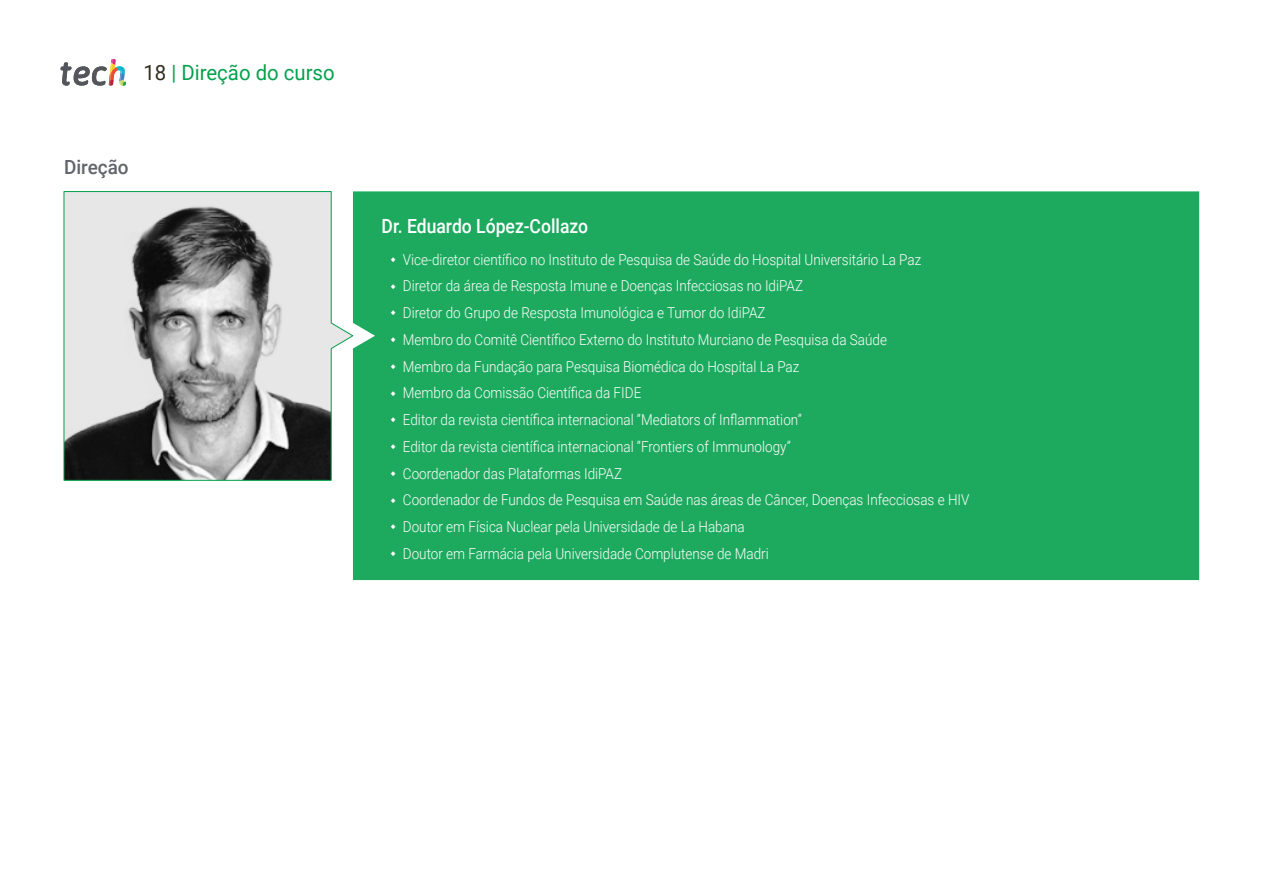
<style>
.page{position:relative;width:1263px;height:893px;background:#fff}
.page>*{position:absolute;margin:0;border:0;box-sizing:border-box;transform-origin:0 0}
.t1{font:21px "Roboto";color:#04a14d}
.t2{font:500 19.5px "Roboto";color:#fff;scale:.9 1}
.t3{font:500 19.5px "Roboto";color:#61646a}
.t4{font:300 15px/26.7px "Roboto";color:#fff;scale:.9 1}
.s1{color:#312e20}
</style>
<div class="page">
<div style="left:353px;top:191px;width:846px;height:389px;background:#1daa5f"></div>
<svg style="left:63px;top:191px;width:291px;height:290px;background:#a9acaa"></svg>
<svg style="left:61px;top:59px;width:65px;height:27px"></svg>
<svg style="left:391px;top:257px;width:4px;height:5px"></svg>
<svg style="left:391px;top:284px;width:4px;height:5px"></svg>
<svg style="left:391px;top:310px;width:4px;height:5px"></svg>
<svg style="left:391px;top:337px;width:4px;height:5px"></svg>
<svg style="left:391px;top:364px;width:4px;height:5px"></svg>
<svg style="left:391px;top:391px;width:4px;height:5px"></svg>
<svg style="left:391px;top:417px;width:4px;height:5px"></svg>
<svg style="left:391px;top:444px;width:4px;height:5px"></svg>
<svg style="left:391px;top:471px;width:4px;height:5px"></svg>
<svg style="left:391px;top:498px;width:4px;height:5px"></svg>
<svg style="left:391px;top:524px;width:4px;height:5px"></svg>
<svg style="left:391px;top:551px;width:4px;height:5px"></svg>
<h1 class="t1" style="left:144px;top:57px;width:193px"><span class="s1">18</span> | Direção do curso</h1>
<h2 class="t3" style="left:64px;top:154px;width:66px">Direção</h2>
<h2 class="t2" style="left:382px;top:212px;width:231px">Dr. Eduardo López-Collazo</h2>
<p class="t4" style="left:403px;top:245px;width:631px">Vice-diretor científico no Instituto de Pesquisa de Saúde do Hospital Universitário La Paz<br>Diretor da área de Resposta Imune e Doenças Infecciosas no IdiPAZ<br>Diretor do Grupo de Resposta Imunológica e Tumor do IdiPAZ<br>Membro do Comitê Científico Externo do Instituto Murciano de Pesquisa da Saúde<br>Membro da Fundação para Pesquisa Biomédica do Hospital La Paz<br>Membro da Comissão Científica da FIDE<br>Editor da revista científica internacional ”Mediators of Inflammation”<br>Editor da revista científica internacional ”Frontiers of Immunology”<br>Coordenador das Plataformas IdiPAZ<br>Coordenador de Fundos de Pesquisa em Saúde nas áreas de Câncer, Doenças Infecciosas e HIV Doutor em Física Nuclear pela Universidade de La Habana<br>Doutor em Farmácia pela Universidade Complutense de Madri</p>
</div>
